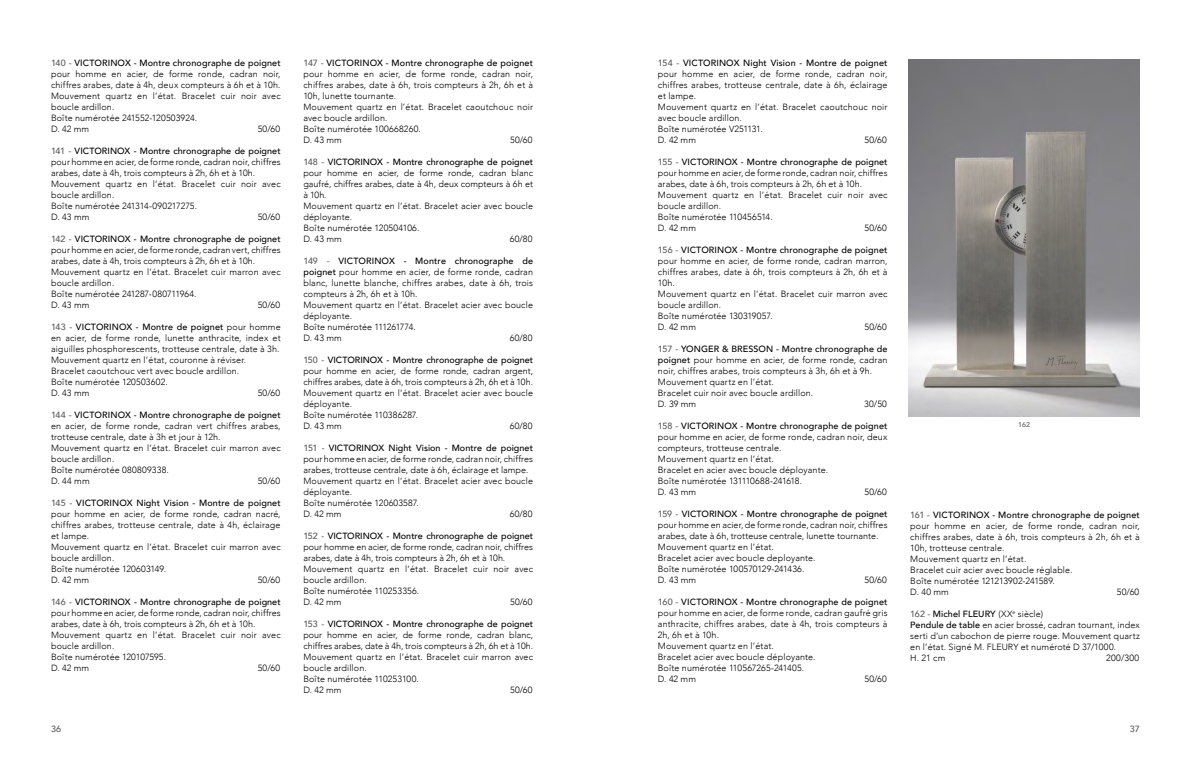
<style>
.page{position:relative;width:1191px;height:766px;background:#fff}
.page>*{position:absolute;margin:0;border:0;box-sizing:border-box;transform-origin:0 0}
.t1{font:300 9px/11px "Avenir";letter-spacing:.015em;color:#000}
.t2{font:500 9px "Avenir";color:#58595b}
.t3{font:500 7px "Avenir";color:#58595b}
.s1{font-weight:500;color:#58595b}
.s2{font-weight:500}
</style>
<div class="page">
<img style="left:908px;top:60px;width:232px;height:356px">
<p class="t1" style="left:51px;top:57px;width:231px"><span class="s1">140 -</span> <span class="s2">VICTORINOX - Montre chronographe de poignet </span>pour homme en acier, de forme ronde, cadran noir, chiffres arabes, date à 4h, deux compteurs à 6h et à 10h.<br>Mouvement quartz en l’état. Bracelet cuir noir avec boucle ardillon.<br>Boîte numérotée 241552-120503924.<br>D. 42 mm</p>
<p class="t1" style="left:258px;top:123px;width:24px">50/60</p>
<p class="t1" style="left:51px;top:145px;width:231px"><span class="s1">141 -</span> <span class="s2">VICTORINOX - Montre chronographe de poignet </span>pour homme en acier, de forme ronde, cadran noir, chiffres arabes, date à 4h, trois compteurs à 2h, 6h et à 10h.<br>Mouvement quartz en l’état. Bracelet cuir noir avec boucle ardillon.<br>Boîte numérotée 241314-090217275.<br>D. 43 mm</p>
<p class="t1" style="left:258px;top:211px;width:24px">50/60</p>
<p class="t1" style="left:51px;top:233px;width:231px"><span class="s1">142 -</span> <span class="s2">VICTORINOX - Montre chronographe de poignet </span>pour homme en acier, de forme ronde, cadran vert, chiffres arabes, date à 4h, trois compteurs à 2h, 6h et à 10h.<br>Mouvement quartz en l’état. Bracelet cuir marron avec boucle ardillon.<br>Boîte numérotée 241287-080711964.<br>D. 43 mm</p>
<p class="t1" style="left:258px;top:299px;width:24px">50/60</p>
<p class="t1" style="left:51px;top:321px;width:231px"><span class="s1">143 -</span> <span class="s2">VICTORINOX - Montre de poignet</span> pour homme en acier, de forme ronde, lunette anthracite, index et aiguilles phosphorescents, trotteuse centrale, date à 3h.<br>Mouvement quartz en l’état, couronne à réviser.<br>Bracelet caoutchouc vert avec boucle ardillon.<br>Boîte numérotée 120503602.<br>D. 43 mm</p>
<p class="t1" style="left:258px;top:387px;width:24px">50/60</p>
<p class="t1" style="left:51px;top:409px;width:231px"><span class="s1">144 -</span> <span class="s2">VICTORINOX - Montre chronographe de poignet </span>en acier, de forme ronde, cadran vert chiffres arabes, trotteuse centrale, date à 3h et jour à 12h.<br>Mouvement quartz en l’état. Bracelet cuir marron avec boucle ardillon.<br>Boîte numérotée 080809338.<br>D. 44 mm</p>
<p class="t1" style="left:258px;top:475px;width:24px">50/60</p>
<p class="t1" style="left:51px;top:497px;width:231px"><span class="s1">145 -</span> <span class="s2">VICTORINOX Night Vision - Montre de poignet </span>pour homme en acier, de forme ronde, cadran nacré, chiffres arabes, trotteuse centrale, date à 4h, éclairage et lampe.<br>Mouvement quartz en l’état. Bracelet cuir marron avec boucle ardillon.<br>Boîte numérotée 120603149.<br>D. 42 mm</p>
<p class="t1" style="left:258px;top:574px;width:24px">50/60</p>
<p class="t1" style="left:51px;top:596px;width:231px"><span class="s1">146 -</span> <span class="s2">VICTORINOX - Montre chronographe de poignet </span>pour homme en acier, de forme ronde, cadran noir, chiffres arabes, date à 6h, trois compteurs à 2h, 6h et à 10h.<br>Mouvement quartz en l’état. Bracelet cuir noir avec boucle ardillon.<br>Boîte numérotée 120107595.<br>D. 42 mm</p>
<p class="t1" style="left:258px;top:662px;width:24px">50/60</p>
<p class="t1" style="left:303px;top:57px;width:231px"><span class="s1">147 -</span> <span class="s2">VICTORINOX - Montre chronographe de poignet </span>pour homme en acier, de forme ronde, cadran noir, chiffres arabes, date à 6h, trois compteurs à 2h, 6h et à 10h, lunette tournante.<br>Mouvement quartz en l’état. Bracelet caoutchouc noir avec boucle ardillon.<br>Boîte numérotée 100668260.<br>D. 43 mm</p>
<p class="t1" style="left:510px;top:134px;width:24px">50/60</p>
<p class="t1" style="left:303px;top:156px;width:231px"><span class="s1">148 -</span> <span class="s2">VICTORINOX - Montre chronographe de poignet </span>pour homme en acier, de forme ronde, cadran blanc gaufré, chiffres arabes, date à 4h, deux compteurs à 6h et à 10h.<br>Mouvement quartz en l’état. Bracelet acier avec boucle déployante.<br>Boîte numérotée 120504106.<br>D. 43 mm</p>
<p class="t1" style="left:510px;top:233px;width:24px">60/80</p>
<p class="t1" style="left:303px;top:255px;width:231px"><span class="s1">149 -</span> <span class="s2">VICTORINOX - Montre chronographe de poignet</span> pour homme en acier, de forme ronde, cadran blanc, lunette blanche, chiffres arabes, date à 6h, trois compteurs à 2h, 6h et à 10h.<br>Mouvement quartz en l’état. Bracelet acier avec boucle déployante.<br>Boîte numérotée 111261774.<br>D. 43 mm</p>
<p class="t1" style="left:510px;top:332px;width:24px">60/80</p>
<p class="t1" style="left:303px;top:354px;width:231px"><span class="s1">150 -</span> <span class="s2">VICTORINOX - Montre chronographe de poignet </span>pour homme en acier, de forme ronde, cadran argent, chiffres arabes, date à 6h, trois compteurs à 2h, 6h et à 10h.<br>Mouvement quartz en l’état. Bracelet acier avec boucle déployante.<br>Boîte numérotée 110386287.<br>D. 43 mm</p>
<p class="t1" style="left:510px;top:420px;width:24px">60/80</p>
<p class="t1" style="left:303px;top:442px;width:231px"><span class="s1">151 -</span> <span class="s2">VICTORINOX Night Vision - Montre de poignet </span>pour homme en acier, de forme ronde, cadran noir, chiffres arabes, trotteuse centrale, date à 6h, éclairage et lampe.<br>Mouvement quartz en l’état. Bracelet acier avec boucle déployante.<br>Boîte numérotée 120603587.<br>D. 42 mm</p>
<p class="t1" style="left:510px;top:508px;width:24px">60/80</p>
<p class="t1" style="left:303px;top:530px;width:231px"><span class="s1">152 -</span> <span class="s2">VICTORINOX - Montre chronographe de poignet </span>pour homme en acier, de forme ronde, cadran noir, chiffres arabes, date à 4h, trois compteurs à 2h, 6h et à 10h.<br>Mouvement quartz en l’état. Bracelet cuir noir avec boucle ardillon.<br>Boîte numérotée 110253356.<br>D. 42 mm</p>
<p class="t1" style="left:510px;top:596px;width:24px">50/60</p>
<p class="t1" style="left:303px;top:618px;width:231px"><span class="s1">153 -</span> <span class="s2">VICTORINOX - Montre chronographe de poignet </span>pour homme en acier, de forme ronde, cadran blanc, chiffres arabes, date à 4h, trois compteurs à 2h, 6h et à 10h.<br>Mouvement quartz en l’état. Bracelet cuir marron avec boucle ardillon.<br>Boîte numérotée 110253100.<br>D. 42 mm</p>
<p class="t1" style="left:510px;top:684px;width:24px">50/60</p>
<p class="t1" style="left:658px;top:57px;width:231px"><span class="s1">154 -</span> <span class="s2">VICTORINOX Night Vision - Montre de poignet </span>pour homme en acier, de forme ronde, cadran noir, chiffres arabes, trotteuse centrale, date à 6h, éclairage et lampe.<br>Mouvement quartz en l’état. Bracelet caoutchouc noir avec boucle ardillon.<br>Boîte numérotée V251131.<br>D. 42 mm</p>
<p class="t1" style="left:864px;top:134px;width:24px">50/60</p>
<p class="t1" style="left:658px;top:156px;width:231px"><span class="s1">155 -</span> <span class="s2">VICTORINOX - Montre chronographe de poignet </span>pour homme en acier, de forme ronde, cadran noir, chiffres arabes, date à 6h, trois compteurs à 2h, 6h et à 10h.<br>Mouvement quartz en l’état. Bracelet cuir noir avec boucle ardillon.<br>Boîte numérotée 110456514.<br>D. 42 mm</p>
<p class="t1" style="left:864px;top:222px;width:24px">50/60</p>
<p class="t1" style="left:658px;top:244px;width:231px"><span class="s1">156 -</span> <span class="s2">VICTORINOX - Montre chronographe de poignet </span>pour homme en acier, de forme ronde, cadran marron, chiffres arabes, date à 6h, trois compteurs à 2h, 6h et à 10h.<br>Mouvement quartz en l’état. Bracelet cuir marron avec boucle ardillon.<br>Boîte numérotée 130319057.<br>D. 42 mm</p>
<p class="t1" style="left:864px;top:321px;width:24px">50/60</p>
<p class="t1" style="left:658px;top:343px;width:231px"><span class="s1">157 -</span> <span class="s2">YONGER &amp; BRESSON - Montre chronographe de poignet</span> pour homme en acier, de forme ronde, cadran noir, chiffres arabes, trois compteurs à 3h, 6h et à 9h.<br>Mouvement quartz en l’état.<br>Bracelet cuir noir avec boucle ardillon.<br>D. 39 mm</p>
<p class="t1" style="left:864px;top:398px;width:24px">30/50</p>
<p class="t1" style="left:658px;top:420px;width:231px"><span class="s1">158 -</span> <span class="s2">VICTORINOX - Montre chronographe de poignet </span>pour homme en acier, de forme ronde, cadran noir, deux compteurs, trotteuse centrale.<br>Mouvement quartz en l’état.<br>Bracelet en acier avec boucle déployante.<br>Boîte numérotée 131110688-241618.<br>D. 43 mm</p>
<p class="t1" style="left:864px;top:486px;width:24px">50/60</p>
<p class="t1" style="left:658px;top:508px;width:231px"><span class="s1">159 -</span> <span class="s2">VICTORINOX - Montre chronographe de poignet </span>pour homme en acier, de forme ronde, cadran noir, chiffres arabes, date à 6h, trotteuse centrale, lunette tournante.<br>Mouvement quartz en l’état.<br>Bracelet acier avec boucle deployante.<br>Boîte numérotée 100570129-241436.<br>D. 43 mm</p>
<p class="t1" style="left:864px;top:574px;width:24px">50/60</p>
<p class="t1" style="left:658px;top:596px;width:231px"><span class="s1">160 -</span> <span class="s2">VICTORINOX - Montre chronographe de poignet </span>pour homme en acier, de forme ronde, cadran gaufré gris anthracite, chiffres arabes, date à 4h, trois compteurs à 2h, 6h et à 10h.<br>Mouvement quartz en l’état.<br>Bracelet acier avec boucle déployante.<br>Boîte numérotée 110567265-241405.<br>D. 42 mm</p>
<p class="t1" style="left:864px;top:673px;width:24px">50/60</p>
<p class="t3" style="left:1018px;top:418px;width:13px">162</p>
<p class="t1" style="left:910px;top:509px;width:231px"><span class="s1">161 -</span> <span class="s2">VICTORINOX - Montre chronographe de poignet </span>pour homme en acier, de forme ronde, cadran noir, chiffres arabes, date à 6h, trois compteurs à 2h, 6h et à 10h, trotteuse centrale.<br>Mouvement quartz en l’état.<br>Bracelet cuir acier avec boucle réglable.<br>Boîte numérotée 121213902-241589.<br>D. 40 mm</p>
<p class="t1" style="left:1117px;top:586px;width:24px">50/60</p>
<p class="t1" style="left:910px;top:608px;width:231px"><span class="s1">162 -</span> <span class="s2">Michel FLEURY</span> (XX<sup>e</sup> siècle)<br><span class="s2">Pendule de table</span> en acier brossé, cadran tournant, index serti d’un cabochon de pierre rouge. Mouvement quartz en l’état. Signé M. Fleury</p>
<p class="t1" style="left:1020px;top:641px;width:97px">et numéroté D 37/1000.</p>
<p class="t1" style="left:910px;top:652px;width:37px">H. 21 cm</p>
<p class="t1" style="left:1106px;top:652px;width:35px">200/300</p>
<p class="t2" style="left:51px;top:721px;width:12px">36</p>
<p class="t2" style="left:1130px;top:721px;width:12px">37</p>
</div>
